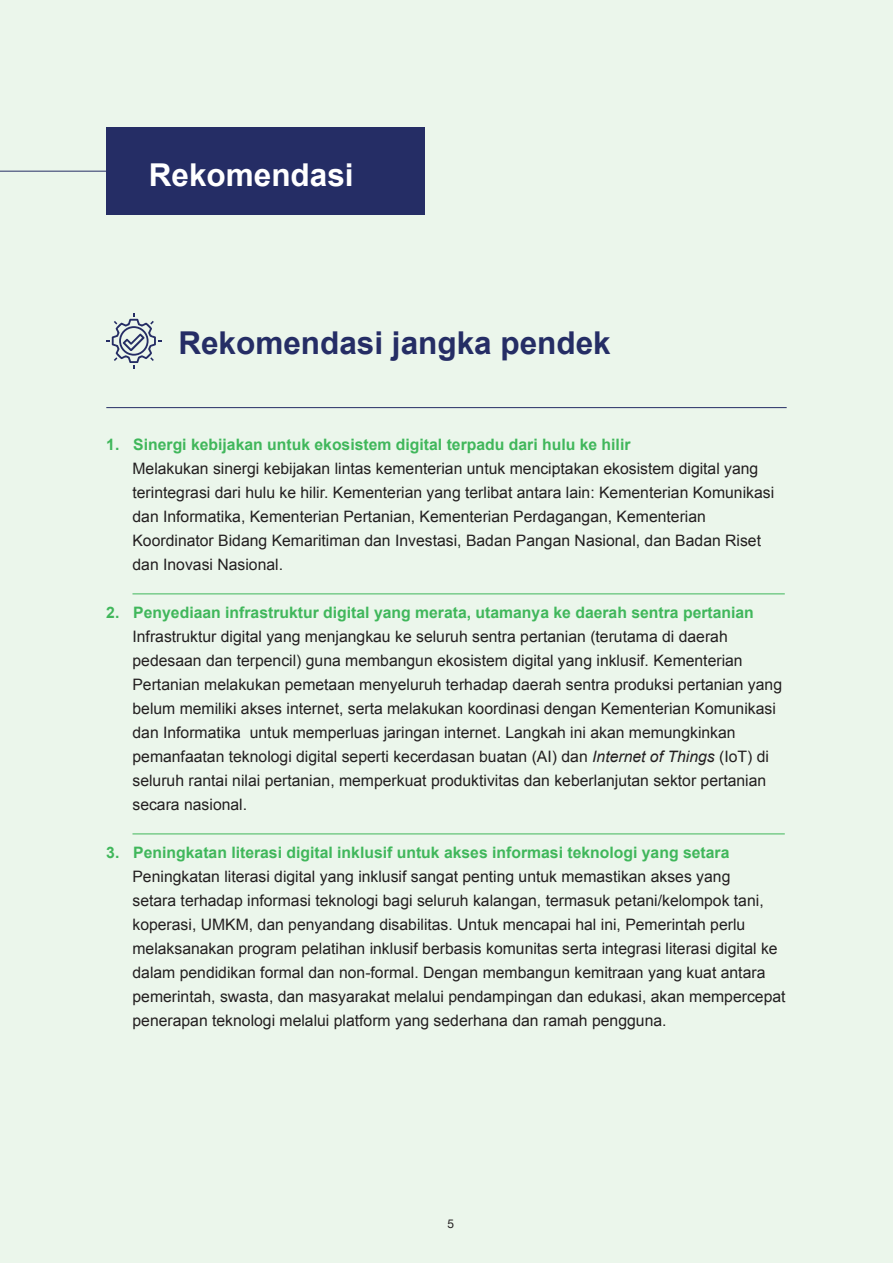
<style>
.page{position:relative;width:893px;height:1263px;background:#ebf6eb}
.page>*{position:absolute;margin:0;border:0;box-sizing:border-box;transform-origin:0 0}
.List_Paragraph{font:700 31.5px "Arial";color:#252d65}
.List_Paragraph-2{font:700 31.5px "Arial";color:#fff}
.List_Paragraph-3{font:15.75px/24px "Arial";color:#231f20}
.t1{font:700 15.75px "Arial";color:#40b75b}
.t2{font:12px "Helvetica Neue";color:#231f20}
.s1{font-style:italic}
</style>
<div class="page">
<svg style="left:106px;top:313px;width:55px;height:55px"></svg>
<hr style="left:106px;top:407px;width:681px;height:1px;background:#252d65">
<hr style="left:132px;top:594px;width:653px;height:1px;background:#40b75b">
<hr style="left:132px;top:834px;width:653px;height:1px;background:#40b75b">
<div style="left:106px;top:128px;width:319px;height:87px;background:#252d65"></div>
<hr style="left:0;top:171px;width:108px;height:1px;background:#252d65">
<p class="List_Paragraph-2" style="left:149px;top:153px;width:206px">Rekomendasi</p>
<p class="List_Paragraph" style="left:178px;top:321px;width:434px">Rekomendasi jangka pendek</p>
<p class="t1" style="left:106px;top:433px;width:526px">1. Sinergi kebijakan untuk ekosistem digital terpadu dari hulu ke hilir</p>
<p class="List_Paragraph-3" style="left:132px;top:457px;width:643px">Melakukan sinergi kebijakan lintas kementerian untuk menciptakan ekosistem digital yang terintegrasi dari hulu ke hilir. Kementerian yang terlibat antara lain: Kementerian Komunikasi dan Informatika, Kementerian Pertanian, Kementerian Perdagangan, Kementerian Koordinator Bidang Kemaritiman dan Investasi, Badan Pangan Nasional, dan Badan Riset dan Inovasi Nasional.</p>
<p class="t1" style="left:106px;top:601px;width:649px">2. Penyediaan infrastruktur digital yang merata, utamanya ke daerah sentra pertanian</p>
<p class="List_Paragraph-3" style="left:132px;top:625px;width:651px">Infrastruktur digital yang menjangkau ke seluruh sentra pertanian (terutama di daerah pedesaan dan terpencil) guna membangun ekosistem digital yang inklusif. Kementerian Pertanian melakukan pemetaan menyeluruh terhadap daerah sentra produksi pertanian yang belum memiliki akses internet, serta melakukan koordinasi dengan Kementerian Komunikasi dan Informatika untuk memperluas jaringan internet. Langkah ini akan memungkinkan pemanfaatan teknologi digital seperti kecerdasan buatan (AI) dan <span class="s1">Internet of Things</span> (IoT) di seluruh rantai nilai pertanian, memperkuat produktivitas dan keberlanjutan sektor pertanian secara nasional.</p>
<p class="t1" style="left:106px;top:841px;width:625px">3. Peningkatan literasi digital inklusif untuk akses informasi teknologi yang setara</p>
<p class="List_Paragraph-3" style="left:132px;top:865px;width:655px">Peningkatan literasi digital yang inklusif sangat penting untuk memastikan akses yang<br>setara terhadap informasi teknologi bagi seluruh kalangan, termasuk petani/kelompok tani, koperasi, UMKM, dan penyandang disabilitas. Untuk mencapai hal ini, Pemerintah perlu melaksanakan program pelatihan inklusif berbasis komunitas serta integrasi literasi digital ke dalam pendidikan formal dan non-formal. Dengan membangun kemitraan yang kuat antara pemerintah, swasta, dan masyarakat melalui pendampingan dan edukasi, akan mempercepat penerapan teknologi melalui platform yang sederhana dan ramah pengguna.</p>
<p class="t2" style="left:447px;top:1215px;width:8px">5</p>
</div>
